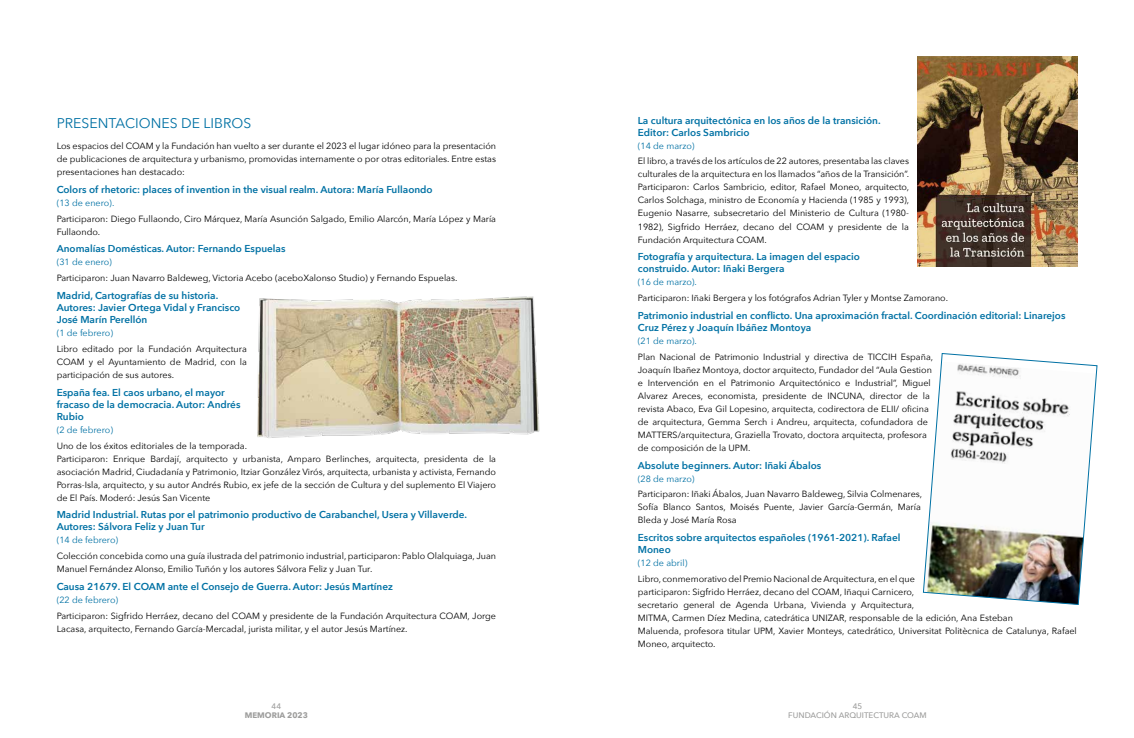
<style>
.page{position:relative;width:1134px;height:738px;background:#fff}
.page>*{position:absolute;margin:0;border:0;box-sizing:border-box;transform-origin:0 0}
.t1{font:14px "Avenir Next";color:#0071a4}
.t2{font:600 10px/12px "Avenir Next";color:#0071a4}
.t3{font:9px/13px "Avenir Next";color:#000}
.t4{font:9px "Avenir Next";color:#0071a4}
.t5{font:500 8px/9.6px "Avenir Next";color:#9d9d9c;text-align:center}
.t6{font:700 8px "Avenir Next";color:#9d9d9c}
</style>
<div class="page">
<img style="left:257px;top:296px;width:283px;height:142px">
<img style="left:917px;top:57px;width:160px;height:209px">
<img style="left:923px;top:353px;width:174px;height:251px">
<h1 class="t1" style="left:57px;top:111px;width:196px">PRESENTACIONES DE LIBROS</h1>
<p class="t3" style="left:57px;top:139px;width:441px;text-align:justify">Los espacios del COAM y la Fundación han vuelto a ser durante el 2023 el lugar idóneo para la presentación de publicaciones de arquitectura y urbanismo, promovidas internamente o por otras editoriales. Entre estas presentaciones han destacado:</p>
<p class="t2" style="left:57px;top:183px;width:377px">Colors of rhetoric: places of invention in the visual realm. Autora: María Fullaondo</p>
<p class="t4" style="left:57px;top:195px;width:59px">(13 de enero).</p>
<p class="t3" style="left:57px;top:211px;width:441px">Participaron: Diego Fullaondo, Ciro Márquez, María Asunción Salgado, Emilio Alarcón, María López y María<br>Fullaondo.</p>
<p class="t2" style="left:57px;top:242px;width:230px">Anomalías Domésticas. Autor: Fernando Espuelas</p>
<p class="t4" style="left:57px;top:254px;width:57px">(31 de enero)</p>
<p class="t3" style="left:57px;top:271px;width:402px">Participaron: Juan Navarro Baldeweg, Victoria Acebo (aceboXalonso Studio) y Fernando Espuelas.</p>
<p class="t2" style="left:57px;top:289px;width:185px">Madrid, Cartografías de su historia.<br>Autores: Javier Ortega Vidal y Francisco<br>José Marín Perellón</p>
<p class="t4" style="left:57px;top:325px;width:58px">(1 de febrero)</p>
<p class="t3" style="left:57px;top:341px;width:192px;text-align:justify">Libro editado por la Fundación Arquitectura COAM y el Ayuntamiento de Madrid, con la participación de sus autores.</p>
<p class="t2" style="left:57px;top:385px;width:185px">España fea. El caos urbano, el mayor fracaso de la democracia. Autor: Andrés<br>Rubio</p>
<p class="t4" style="left:57px;top:421px;width:58px">(2 de febrero)</p>
<p class="t3" style="left:57px;top:438px;width:441px">Uno de los éxitos editoriales de la temporada.<br>Participaron: Enrique Bardají, arquitecto y urbanista, Amparo Berlinches, arquitecta, presidenta de la asociación Madrid, Ciudadanía y Patrimonio, Itziar González Virós, arquitecta, urbanista y activista, Fernando Porras-Isla, arquitecto, y su autor Andrés Rubio, ex jefe de la sección de Cultura y del suplemento El Viajero de El País. Moderó: Jesús San Vicente</p>
<p class="t2" style="left:57px;top:508px;width:412px">Madrid Industrial. Rutas por el patrimonio productivo de Carabanchel, Usera y Villaverde.<br>Autores: Sálvora Feliz y Juan Tur</p>
<p class="t4" style="left:57px;top:532px;width:63px">(14 de febrero)</p>
<p class="t3" style="left:57px;top:548px;width:441px">Colección concebida como una guía ilustrada del patrimonio industrial, participaron: Pablo Olalquiaga, Juan<br>Manuel Fernández Alonso, Emilio Tuñón y los autores Sálvora Feliz y Juan Tur.</p>
<p class="t2" style="left:57px;top:579px;width:338px">Causa 21679. El COAM ante el Consejo de Guerra. Autor: Jesús Martínez</p>
<p class="t4" style="left:57px;top:591px;width:63px">(22 de febrero)</p>
<p class="t3" style="left:57px;top:608px;width:441px">Participaron: Sigfrido Herráez, decano del COAM y presidente de la Fundación Arquitectura COAM, Jorge<br>Lacasa, arquitecto, Fernando García-Mercadal, jurista militar, y el autor Jesús Martínez.</p>
<p class="t2" style="left:638px;top:114px;width:244px">La cultura arquitectónica en los años de la transición.<br>Editor: Carlos Sambricio</p>
<p class="t4" style="left:638px;top:138px;width:58px">(14 de marzo)</p>
<p class="t3" style="left:638px;top:154px;width:273px;text-align:justify">El libro, a través de los artículos de 22 autores, presentaba las claves culturales de la arquitectura en los llamados “años de la Transición”.<br>Participaron: Carlos Sambricio, editor, Rafael Moneo, arquitecto, Carlos Solchaga, ministro de Economía y Hacienda (1985 y 1993), Eugenio Nasarre, subsecretario del Ministerio de Cultura (1980- 1982), Sigfrido Herráez, decano del COAM y presidente de la Fundación Arquitectura COAM.</p>
<p class="t2" style="left:638px;top:250px;width:224px">Fotografía y arquitectura. La imagen del espacio construido. Autor: Iñaki Bergera</p>
<p class="t4" style="left:638px;top:274px;width:61px">(16 de marzo).</p>
<p class="t3" style="left:638px;top:291px;width:312px">Participaron: Iñaki Bergera y los fotógrafos Adrian Tyler y Montse Zamorano.</p>
<p class="t2" style="left:638px;top:309px;width:429px">Patrimonio industrial en conflicto. Una aproximación fractal. Coordinación editorial: Linarejos<br>Cruz Pérez y Joaquín Ibáñez Montoya</p>
<p class="t4" style="left:638px;top:333px;width:61px">(21 de marzo).</p>
<p class="t3" style="left:638px;top:349px;width:297px">Plan Nacional de Patrimonio Industrial y directiva de TICCIH España, Joaquín Ibañez Montoya, doctor arquitecto, Fundador del “Aula Gestion e Intervención en el Patrimonio Arquitectónico e Industrial”, Miguel Alvarez Areces, economista, presidente de INCUNA, director de la revista Abaco, Eva Gil Lopesino, arquitecta, codirectora de ELII/ oficina de arquitectura, Gemma Serch i Andreu, arquitecta, cofundadora de MATTERS/arquitectura, Graziella Trovato, doctora arquitecta, profesora de composición de la UPM.</p>
<p class="t2" style="left:638px;top:458px;width:185px">Absolute beginners. Autor: Iñaki Ábalos</p>
<p class="t4" style="left:638px;top:470px;width:58px">(28 de marzo)</p>
<p class="t3" style="left:638px;top:487px;width:286px">Participaron: Iñaki Ábalos, Juan Navarro Baldeweg, Silvia Colmenares,<br>Sofía Blanco Santos, Moisés Puente, Javier García-Germán, María<br>Bleda y José María Rosa</p>
<p class="t2" style="left:638px;top:531px;width:264px">Escritos sobre arquitectos españoles (1961-2021). Rafael<br>Moneo</p>
<p class="t4" style="left:638px;top:555px;width:51px">(12 de abril)</p>
<p class="t3" style="left:638px;top:571px;width:441px">Libro, conmemorativo del Premio Nacional de Arquitectura, en el que<br>participaron: Sigfrido Herráez, decano del COAM, Iñaqui Carnicero,<br>secretario general de Agenda Urbana, Vivienda y Arquitectura,<br>MITMA, Carmen Díez Medina, catedrática UNIZAR, responsable de la edición, Ana Esteban<br>Maluenda, profesora titular UPM, Xavier Monteys, catedrático, Universitat Politècnica de Catalunya, Rafael Moneo, arquitecto.</p>
<p class="t5" style="left:272px;top:700px;width:11px">44</p>
<p class="t6" style="left:245px;top:708px;width:65px">MEMORIA 2023</p>
<p class="t5" style="left:788px;top:700px;width:140px">45<br>FUNDACIÓN ARQUITECTURA COAM</p>
</div>
